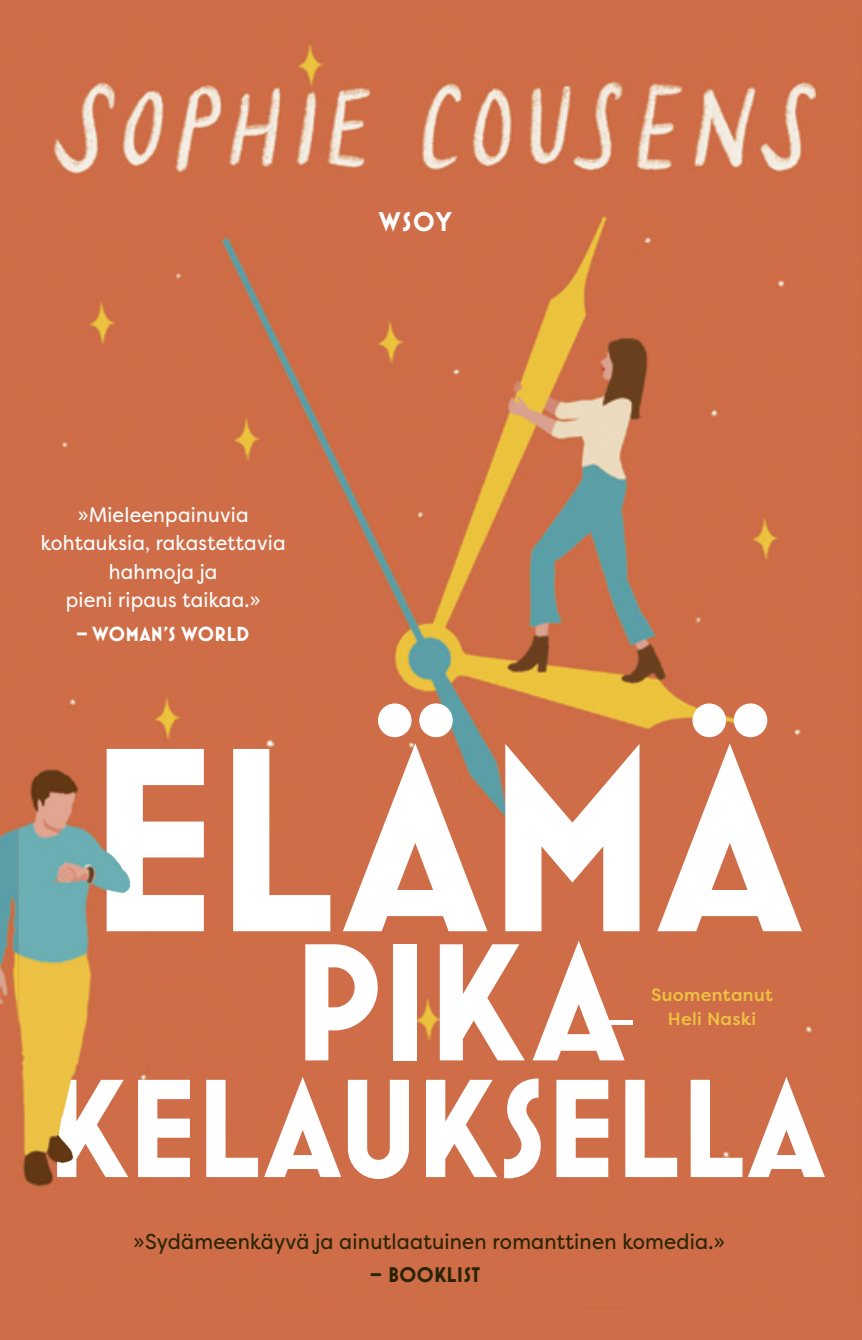
<style>
.page{position:relative;width:862px;height:1340px;background:#fff}
.page>*{position:absolute;margin:0;border:0;box-sizing:border-box;transform-origin:0 0}
.t1{font:700 265.95px "Mostra Nuova";color:#fff}
.t2{font:700 169.42px "Mostra Nuova";color:#fff}
.t3{font:700 141.97px "Mostra Nuova";letter-spacing:-.005em;color:#fff}
.t4{font:700 27.45px "Mostra Nuova";color:#fff}
.t5{font:21.6px "Filson Pro";letter-spacing:.01em;color:#292400;scale:.94 1}
.t6{font:700 21.6px "Mostra Nuova";letter-spacing:.02em;color:#292400}
.t7{font:20.7px/28.1px "Filson Pro";letter-spacing:.01em;color:#fff;text-align:center;scale:.94 1}
.t8{font:700 20.7px "Mostra Nuova";letter-spacing:.02em;color:#fff}
.t9{font:500 17.78px/23.8px "Filson Pro";letter-spacing:.02em;color:#edc342;text-align:center}
</style>
<div class="page">
<div style="left:0;top:0;width:861px;height:1339px;background:#ce6d47"></div>
<img style="left:0;top:44px;width:817px;height:1114px">
<img style="left:19px;top:756px;width:129px;height:431px">
<img style="left:107px;top:756px;width:41px;height:175px">
<img style="left:57px;top:1076px;width:91px;height:103px">
<hr style="left:605px;top:1020px;width:27px;height:4px;background:#fff">
<h3 class="t4" style="left:379px;top:206px;width:74px">WSOY</h3>
<p class="t7" style="left:41px;top:500px;width:262px">»Mieleenpainuvia kohtauksia, rakastettavia hahmoja ja<br>pieni ripaus taikaa.»</p>
<p class="t8" style="left:77px;top:622px;width:174px">– WOMAN’S WORLD</p>
<h1 class="t1" style="left:85px;top:685px;width:714px">ELÄMÄ</h1>
<h2 class="t2" style="left:291px;top:903px;width:332px">PIKA</h2>
<h3 class="t3" style="left:46px;top:1045px;width:778px">KELAUKSELLA</h3>
<p class="t9" style="left:650px;top:982px;width:123px">Suomentanut<br>Heli Naski</p>
<p class="t5" style="left:133px;top:1226px;width:630px">»Sydämeenkäyvä ja ainutlaatuinen romanttinen komedia.»</p>
<p class="t6" style="left:370px;top:1261px;width:111px">– BOOKLIST</p>
</div>
